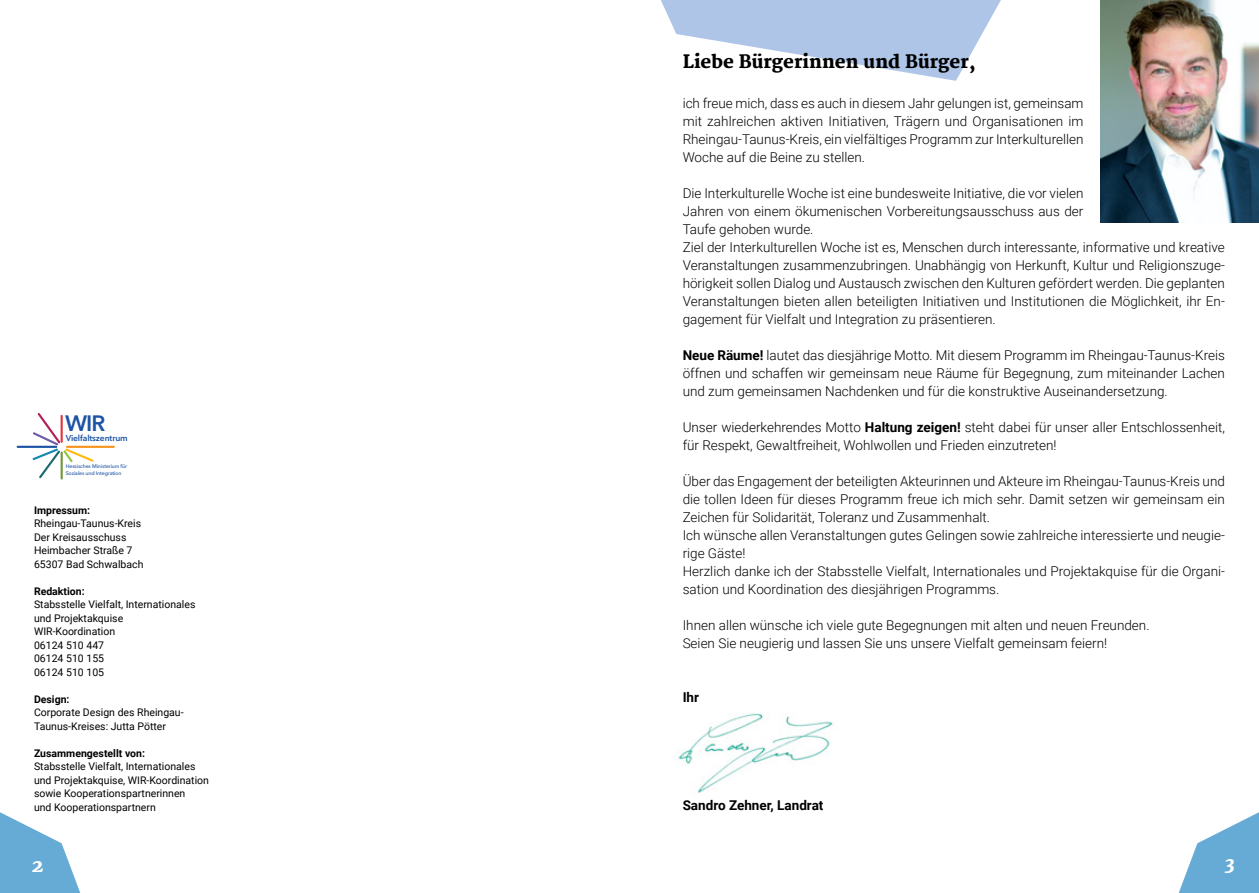
<style>
.page{position:relative;width:1259px;height:893px;background:#fff}
.page>*{position:absolute;margin:0;border:0;box-sizing:border-box;transform-origin:0 0}
.t1{font:600 22.05px "Avenir Next";color:#1c53a5}
.t2{font:italic 800 19.5px "Merriweather";color:#fff}
.t3{font:800 18px "Merriweather";color:#000}
.t4{font:300 13.5px/18px "Roboto";color:#000}
.t5{font:700 13.5px "Roboto";color:#000}
.t6{font:10.5px/13.5px "Roboto";color:#000}
.t7{font:700 10.5px "Roboto";color:#000}
.t8{font:600 8.55px "Avenir Next";letter-spacing:-.015em;color:#1c53a5}
.t9{font:500 5.25px/6.1px "Avenir Next";letter-spacing:-.015em;color:#1c53a5}
.s1{font-weight:700}
</style>
<div class="page">
<svg style="left:1178px;top:812px;width:81px;height:81px"></svg>
<svg style="left:0;top:812px;width:81px;height:81px"></svg>
<svg style="left:661px;top:0;width:340px;height:81px"></svg>
<img style="left:1100px;top:0;width:159px;height:222px">
<hr style="left:67px;top:446px;width:47px;height:2px;background:#f7941e">
<hr style="left:18px;top:446px;width:38px;height:2px;background:#1c53a5">
<svg style="left:31px;top:413px;width:64px;height:67px"></svg>
<img style="left:678px;top:713px;width:155px;height:80px">
<h1 class="t1" style="left:65px;top:405px;width:42px">WIR</h1>
<p class="t8" style="left:66px;top:431px;width:63px">Vielfaltszentrum</p>
<p class="t9" style="left:66px;top:463px;width:63px">Hessisches Ministerium für<br>Soziales und Integration</p>
<p class="t7" style="left:34px;top:502px;width:58px">Impressum:</p>
<p class="t6" style="left:34px;top:516px;width:111px">Rheingau-Taunus-Kreis<br>Der Kreisausschuss<br>Heimbacher Straße 7<br>65307 Bad Schwalbach</p>
<p class="t7" style="left:34px;top:583px;width:52px">Redaktion:</p>
<p class="t6" style="left:34px;top:597px;width:163px">Stabsstelle Vielfalt, Internationales und Projektakquise<br>WIR-Koordination<br>06124 510 447<br>06124 510 155<br>06124 510 105</p>
<p class="t7" style="left:34px;top:692px;width:37px">Design:</p>
<p class="t6" style="left:34px;top:705px;width:151px">Corporate Design des Rheingau-<br>Taunus-Kreises: Jutta Pötter</p>
<p class="t7" style="left:34px;top:746px;width:112px">Zusammengestellt von:</p>
<p class="t6" style="left:34px;top:759px;width:177px">Stabsstelle Vielfalt, Internationales und Projektakquise, WIR-Koordination sowie Kooperationspartnerinnen<br>und Kooperationspartnern</p>
<h3 class="t3" style="left:682px;top:51px;width:295px">Liebe Bürgerinnen und Bürger,</h3>
<p class="t4" style="left:682px;top:94px;width:402px;text-align:justify">ich freue mich, dass es auch in diesem Jahr gelungen ist, gemeinsam mit zahlreichen aktiven Initiativen, Trägern und Organisationen im Rheingau-Taunus-Kreis, ein vielfältiges Programm zur Interkulturellen Woche auf die Beine zu stellen.</p>
<p class="t4" style="left:682px;top:184px;width:544px">Die Interkulturelle Woche ist eine bundesweite Initiative, die vor vielen<br>Jahren von einem ökumenischen Vorbereitungsausschuss aus der<br>Taufe gehoben wurde.<br>Ziel der Interkulturellen Woche ist es, Menschen durch interessante, informative und kreative Veranstaltungen zusammenzubringen. Unabhängig von Herkunft, Kultur und Religionszuge&shy;hörigkeit sollen Dialog und Austausch zwischen den Kulturen gefördert werden. Die geplanten Veranstaltungen bieten allen beteiligten Initiativen und Institutionen die Möglichkeit, ihr En&shy;gagement für Vielfalt und Integration zu präsentieren.</p>
<p class="t4" style="left:682px;top:346px;width:544px;text-align:justify"><span class="s1">Neue Räume!</span> lautet das diesjährige Motto. Mit diesem Programm im Rheingau-Taunus-Kreis öffnen und schaffen wir gemeinsam neue Räume für Begegnung, zum miteinander Lachen und zum gemeinsamen Nachdenken und für die konstruktive Auseinandersetzung.</p>
<p class="t4" style="left:682px;top:418px;width:544px">Unser wiederkehrendes Motto <span class="s1">Haltung zeigen!</span> steht dabei für unser aller Entschlossenheit, für Respekt, Gewaltfreiheit, Wohlwollen und Frieden einzutreten!</p>
<p class="t4" style="left:682px;top:472px;width:544px">Über das Engagement der beteiligten Akteurinnen und Akteure im Rheingau-Taunus-Kreis und die tollen Ideen für dieses Programm freue ich mich sehr. Damit setzen wir gemeinsam ein Zeichen für Solidarität, Toleranz und Zusammenhalt.<br>Ich wünsche allen Veranstaltungen gutes Gelingen sowie zahlreiche interessierte und neugie&shy;rige Gäste!<br>Herzlich danke ich der Stabsstelle Vielfalt, Internationales und Projektakquise für die Organi&shy;sation und Koordination des diesjährigen Programms.</p>
<p class="t4" style="left:682px;top:616px;width:468px">Ihnen allen wünsche ich viele gute Begegnungen mit alten und neuen Freunden.<br>Seien Sie neugierig und lassen Sie uns unsere Vielfalt gemeinsam feiern!</p>
<p class="t5" style="left:682px;top:688px;width:18px">Ihr</p>
<p class="t5" style="left:682px;top:796px;width:142px">Sandro Zehner, Landrat</p>
<h2 class="t2" style="left:32px;top:853px;width:13px">2</h2>
<h2 class="t2" style="left:1225px;top:851px;width:12px">3</h2>
</div>
